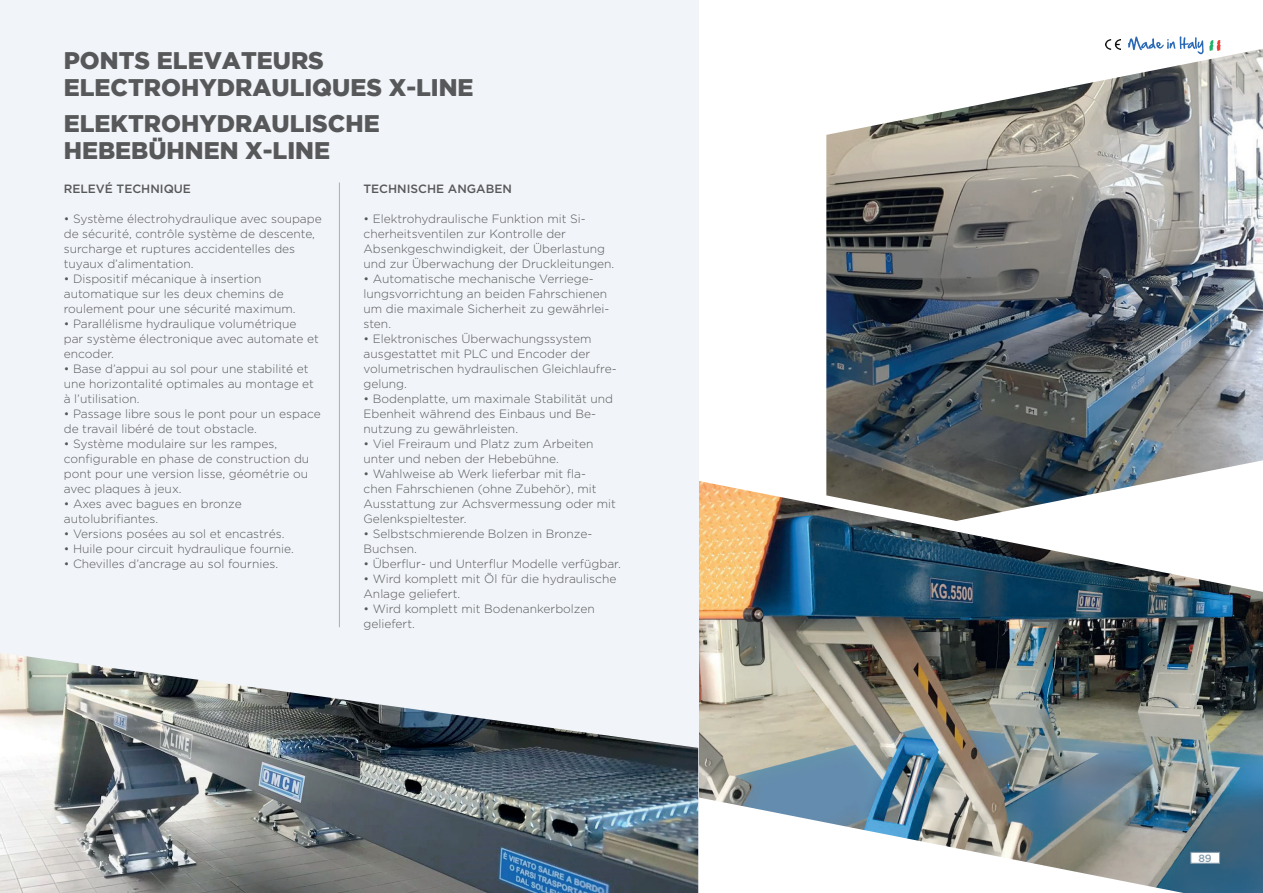
<style>
.page{position:relative;width:1263px;height:893px;background:#fff}
.page>*{position:absolute;margin:0;border:0;box-sizing:border-box;transform-origin:0 0}
.t1{font:900 24px/27px "Gotham";color:#57585a}
.t2{font:300 12px/15px "Gotham";color:#57585a}
.t3{font:500 12px "Gotham";color:#57585a}
.t4{font:500 10.5px "Gotham";color:#849dab}
</style>
<div class="page">
<svg style="left:1128px;top:36px;width:75px;height:13px"></svg>
<svg style="left:1209px;top:40px;width:12px;height:9px"></svg>
<img style="left:1106px;top:39px;width:14px;height:10px">
<img style="left:826px;top:49px;width:437px;height:421px">
<svg style="left:698px;top:470px;width:515px;height:10px"></svg>
<img style="left:698px;top:480px;width:565px;height:413px">
<div style="left:0;top:0;width:698px;height:893px;background:#f1f4f8"></div>
<img style="left:0;top:653px;width:698px;height:240px">
<hr style="left:339px;top:183px;width:1px;height:444px;background:#97b4c4">
<img style="left:0;top:657px;width:1px;height:236px">
<div style="left:1191px;top:852px;width:29px;height:11px;background:#fff;border:1px solid #849dab"></div>
<h1 class="t1" style="left:64px;top:46px;width:411px">PONTS ELEVATEURS<br>ELECTROHYDRAULIQUES X-LINE</h1>
<h1 class="t1" style="left:64px;top:109px;width:317px">ELEKTROHYDRAULISCHE<br>HEBEBÜHNEN X-LINE</h1>
<p class="t3" style="left:64px;top:182px;width:129px">RELEVÉ TECH NIQUE</p>
<p class="t2" style="left:64px;top:211px;width:259px">• Système électrohydraulique avec soupape de sécurité, contrôle système de descente, surcharge et ruptures accidentelles des tuyaux d’alimentation.</p>
<p class="t2" style="left:64px;top:271px;width:233px">• Dispositif mécanique à insertion automatique sur les deux chemins de roulement pour une sécurité maximum.</p>
<p class="t2" style="left:64px;top:316px;width:257px">• Parallélisme hydraulique volumétrique par système électronique avec automate et encoder.</p>
<p class="t2" style="left:64px;top:361px;width:252px">• Base d’appui au sol pour une stabilité et une horizontalité optimales au montage et à l’utilisation.</p>
<p class="t2" style="left:64px;top:406px;width:258px">• Passage libre sous le pont pour un espace de travail libéré de tout obstacle.</p>
<p class="t2" style="left:64px;top:436px;width:247px">• Système modulaire sur les rampes, configurable en phase de construction du pont pour une version lisse, géométrie ou avec plaques à jeux.</p>
<p class="t2" style="left:64px;top:496px;width:179px">• Axes avec bagues en bronze autolubrifiantes.</p>
<p class="t2" style="left:64px;top:526px;width:222px">• Versions posées au sol et encastrés.</p>
<p class="t2" style="left:64px;top:541px;width:232px">• Huile pour circuit hydraulique fournie.</p>
<p class="t2" style="left:64px;top:556px;width:216px">• Chevilles d’ancrage au sol fournies.</p>
<p class="t3" style="left:363px;top:182px;width:140px">TECHNISCHE ANGABEN</p>
<p class="t2" style="left:363px;top:211px;width:252px">• Elektrohydraulische Funktion mit Si&shy;cherheitsventilen zur Kontrolle der Absenkgeschwindigkeit, der Überlastung und zur Überwachung der Druckleitungen.</p>
<p class="t2" style="left:363px;top:271px;width:247px">• Automatische mechanische Verriege&shy;lungsvorrichtung an beiden Fahrschienen um die maximale Sicherheit zu gewährlei&shy;sten.</p>
<p class="t2" style="left:363px;top:331px;width:255px">• Elektronisches Überwachungssystem ausgestattet mit PLC und Encoder der volumetrischen hydraulischen Gleichlaufre&shy;gelung.</p>
<p class="t2" style="left:363px;top:391px;width:251px">• Bodenplatte, um maximale Stabilität und<br>Ebenheit während des Einbaus und Be&shy;nutzung zu gewährleisten.</p>
<p class="t2" style="left:363px;top:436px;width:232px">• Viel Freiraum und Platz zum Arbeiten unter und neben der Hebebühne.</p>
<p class="t2" style="left:363px;top:466px;width:254px">• Wahlweise ab Werk lieferbar mit fla&shy;chen Fahrschienen (ohne Zubehör), mit Ausstattung zur Achsvermessung oder mit Gelenkspieltester.</p>
<p class="t2" style="left:363px;top:526px;width:230px">• Selbstschmierende Bolzen in Bronze-<br>Buchsen.</p>
<p class="t2" style="left:363px;top:556px;width:259px">• Überflur- und Unterflur Modelle verfügbar.</p>
<p class="t2" style="left:363px;top:571px;width:254px">• Wird komplett mit Öl für die hydraulische<br>Anlage geliefert.</p>
<p class="t2" style="left:363px;top:601px;width:233px">• Wird komplett mit Bodenankerbolzen geliefert.</p>
<p class="t4" style="left:1198px;top:852px;width:15px">89</p>
</div>
